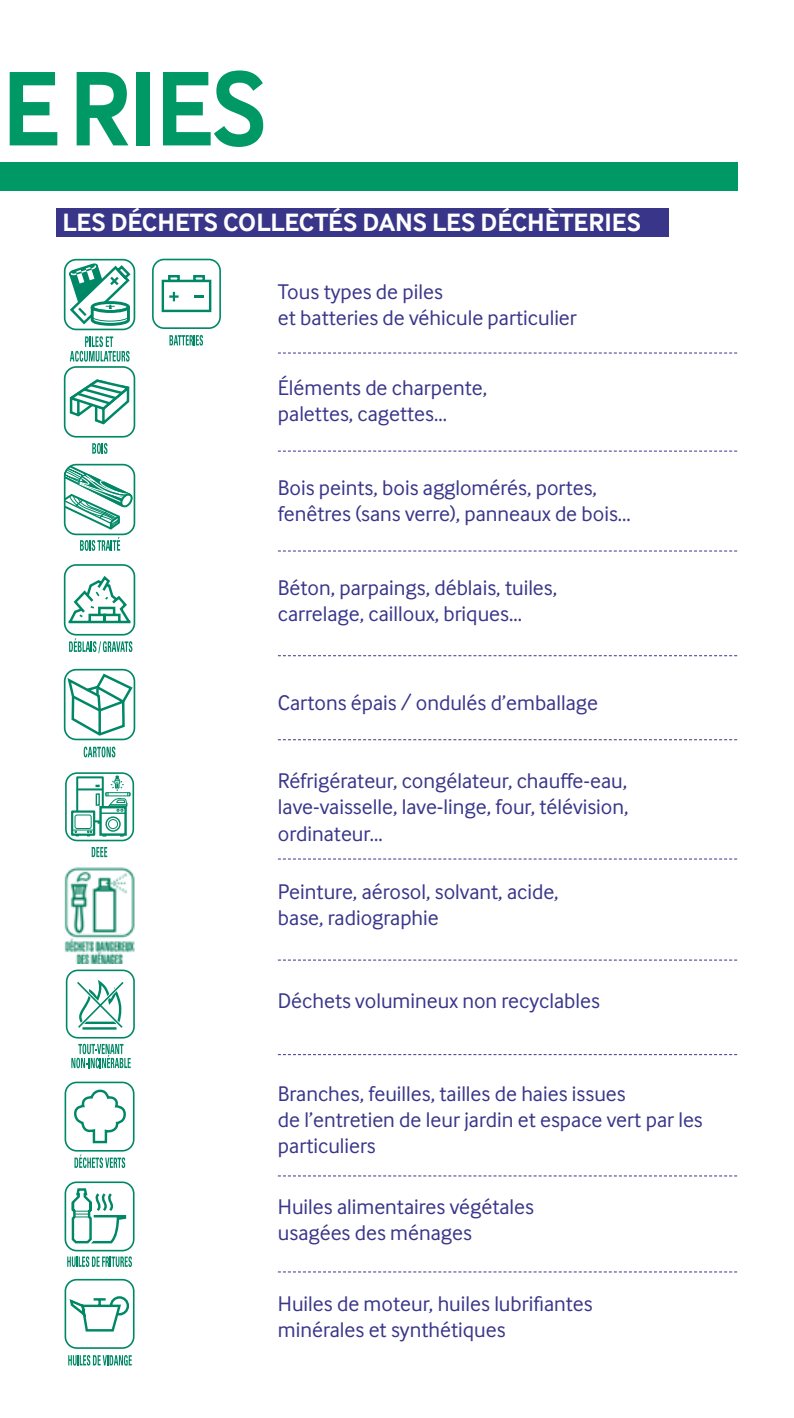
<style>
.page{position:relative;width:794px;height:1418px;background:#fff}
.page>*{position:absolute;margin:0;border:0;box-sizing:border-box;transform-origin:0 0}
.t1{font:700 110px "Inter Face";letter-spacing:-.02em;color:#096;scale:.9 1}
.t2{font:700 26px "Inter Face";color:#fff}
.t3{font:22px/26px "Inter Face";color:#39368a}
</style>
<div class="page">
<div style="left:0;top:163px;width:737px;height:28px;background:#096"></div>
<svg style="left:278px;top:352px;width:459px;height:1px"></svg>
<svg style="left:278px;top:450px;width:459px;height:1px"></svg>
<svg style="left:278px;top:550px;width:459px;height:1px"></svg>
<svg style="left:278px;top:655px;width:459px;height:1px"></svg>
<svg style="left:278px;top:739px;width:459px;height:1px"></svg>
<svg style="left:278px;top:858px;width:459px;height:1px"></svg>
<svg style="left:278px;top:959px;width:459px;height:1px"></svg>
<svg style="left:278px;top:1054px;width:459px;height:1px"></svg>
<svg style="left:278px;top:1175px;width:459px;height:1px"></svg>
<svg style="left:278px;top:1271px;width:459px;height:1px"></svg>
<div style="left:57px;top:208px;width:612px;height:28px;background:#39368a"></div>
<div style="left:64px;top:259px;width:71px;height:71px;border:2px solid #086;border-radius:12px"></div>
<svg style="left:67px;top:261px;width:65px;height:66px"></svg>
<svg style="left:70px;top:336px;width:60px;height:25px"></svg>
<div style="left:64px;top:366px;width:71px;height:71px;border:2px solid #086;border-radius:12px"></div>
<svg style="left:66px;top:377px;width:67px;height:49px"></svg>
<svg style="left:92px;top:443px;width:15px;height:11px"></svg>
<svg style="left:80px;top:537px;width:40px;height:14px"></svg>
<div style="left:64px;top:464px;width:71px;height:71px;border:2px solid #086;border-radius:12px"></div>
<svg style="left:64px;top:464px;width:69px;height:67px"></svg>
<div style="left:64px;top:564px;width:71px;height:71px;border:2px solid #086;border-radius:12px"></div>
<svg style="left:66px;top:574px;width:67px;height:51px"></svg>
<svg style="left:69px;top:638px;width:63px;height:15px"></svg>
<div style="left:64px;top:669px;width:71px;height:71px;border:2px solid #086;border-radius:12px"></div>
<svg style="left:66px;top:672px;width:68px;height:65px"></svg>
<svg style="left:84px;top:746px;width:31px;height:11px"></svg>
<div style="left:65px;top:772px;width:69px;height:69px;border:2px solid #086;border-radius:11px"></div>
<svg style="left:92px;top:847px;width:15px;height:10px"></svg>
<svg style="left:71px;top:810px;width:1px;height:25px"></svg>
<svg style="left:72px;top:775px;width:59px;height:61px"></svg>
<img style="left:64px;top:867px;width:71px;height:96px">
<div style="left:66px;top:969px;width:69px;height:69px;border:2px solid #086;border-radius:11px"></div>
<hr style="left:82px;top:1027px;width:34px;height:2px;background:#086">
<svg style="left:77px;top:980px;width:47px;height:47px"></svg>
<svg style="left:71px;top:1043px;width:60px;height:25px"></svg>
<div style="left:65px;top:1081px;width:69px;height:70px;border:2px solid #086;border-radius:11px"></div>
<svg style="left:74px;top:1089px;width:52px;height:55px"></svg>
<svg style="left:74px;top:1154px;width:51px;height:13px"></svg>
<div style="left:65px;top:1181px;width:69px;height:70px;border:2px solid #086;border-radius:11px"></div>
<svg style="left:71px;top:1188px;width:55px;height:56px"></svg>
<svg style="left:67px;top:1256px;width:65px;height:10px"></svg>
<div style="left:65px;top:1278px;width:69px;height:70px;border:2px solid #086;border-radius:11px"></div>
<svg style="left:69px;top:1296px;width:61px;height:36px"></svg>
<svg style="left:68px;top:1355px;width:64px;height:10px"></svg>
<div style="left:152px;top:259px;width:69px;height:70px;border:2px solid #086;border-radius:11px"></div>
<div style="left:162px;top:280px;width:49px;height:32px;border:2px solid #086"></div>
<svg style="left:169px;top:292px;width:10px;height:9px"></svg>
<svg style="left:194px;top:295px;width:10px;height:3px"></svg>
<div style="left:168px;top:275px;width:12px;height:7px;border:2px solid #086"></div>
<div style="left:193px;top:275px;width:12px;height:7px;border:2px solid #086"></div>
<svg style="left:169px;top:335px;width:34px;height:10px"></svg>
<h1 class="t1" style="left:2px;top:45px;width:295px">ERIES</h1>
<p class="t2" style="left:62px;top:208px;width:580px">LES DÉCHETS COLLECTÉS DANS LES DÉCHÈTERIES</p>
<p class="t3" style="left:278px;top:279px;width:300px">Tous types de piles<br>et batteries de véhicule particulier</p>
<p class="t3" style="left:278px;top:375px;width:211px">Éléments de charpente, palettes, cagettes...</p>
<p class="t3" style="left:278px;top:474px;width:354px">Bois peints, bois agglomérés, portes, fenêtres (sans verre), panneaux de bois...</p>
<p class="t3" style="left:278px;top:574px;width:281px">Béton, parpaings, déblais, tuiles, carrelage, cailloux, briques...</p>
<p class="t3" style="left:278px;top:689px;width:322px">Cartons épais / ondulés d’emballage</p>
<p class="t3" style="left:278px;top:768px;width:352px;text-align:justify">Réfrigérateur, congélateur, chauffe-eau, lave-vaisselle, lave-linge, four, télévision, ordinateur...</p>
<p class="t3" style="left:278px;top:878px;width:282px">Peinture, aérosol, solvant, acide, base, radiographie</p>
<p class="t3" style="left:278px;top:987px;width:323px">Déchets volumineux non recyclables</p>
<p class="t3" style="left:278px;top:1080px;width:426px">Branches, feuilles, tailles de haies issues<br>de l’entretien de leur jardin et espace vert par les particuliers</p>
<p class="t3" style="left:278px;top:1193px;width:258px">Huiles alimentaires végétales usagées des ménages</p>
<p class="t3" style="left:278px;top:1290px;width:316px">Huiles de moteur, huiles lubrifiantes minérales et synthétiques</p>
</div>
